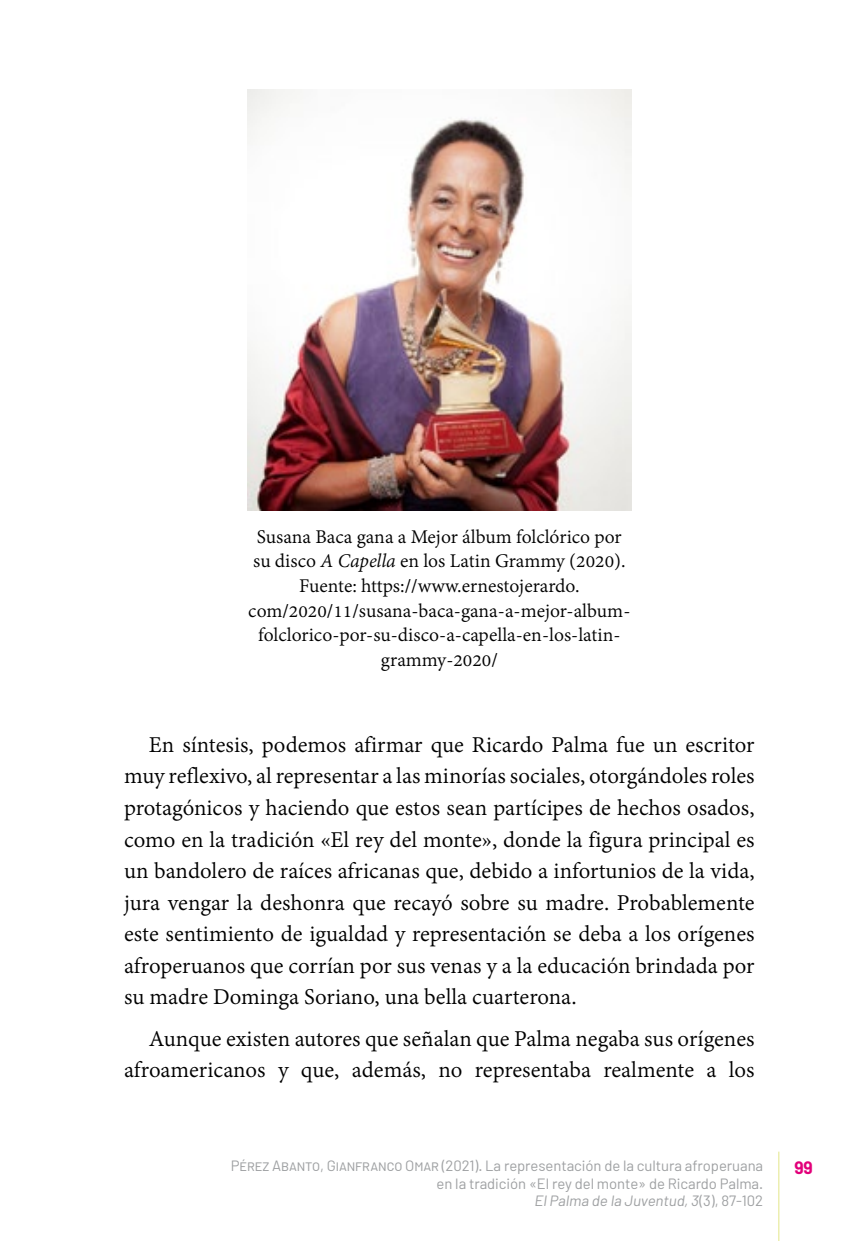
<style>
.page{position:relative;width:844px;height:1241px;background:#fff}
.page>*{position:absolute;margin:0;border:0;box-sizing:border-box;transform-origin:0 0}
.t1{font:24.5px/31.5px "Adobe Devanagari";color:#000;text-align:justify}
.t2{font:21px/24.5px "Adobe Devanagari";color:#000;text-align:center}
.t3{font:700 17.5px "Barlow";color:#e2007a}
.t4{font:14.88px/17.5px "Barlow";letter-spacing:-.005em;color:#9ea0a2;text-align:right}
.s1{font-style:italic}
</style>
<div class="page">
<hr style="left:778px;top:1151px;width:1px;height:89px;background:#eaeca5">
<img style="left:247px;top:89px;width:384px;height:421px">
<p class="t2" style="left:248px;top:526px;width:383px">Susana Baca gana a Mejor álbum folclórico por su disco <span class="s1">A Capella</span> en los Latin Grammy (2020).<br>Fuente: https://www.ernestojerardo. com/2020/11/susana-baca-gana-a-mejor-album&shy;folclorico-por-su-disco-a-capella-en-los-latin&shy;grammy-2020/</p>
<p class="t1" style="left:124px;top:730px;width:632px;text-indent:25px">En síntesis, podemos afirmar que Ricardo Palma fue un escritor muy reflexivo, al representar a las minorías sociales, otorgándoles roles protagónicos y haciendo que estos sean partícipes de hechos osados, como en la tradición «El rey del monte», donde la figura principal es un bandolero de raíces africanas que, debido a infortunios de la vida, jura vengar la deshonra que recayó sobre su madre. Probablemente este sentimiento de igualdad y representación se deba a los orígenes afroperuanos que corrían por sus venas y a la educación brindada por su madre Dominga Soriano, una bella cuarterona.</p>
<p class="t1" style="left:124px;top:1024px;width:632px;text-align:right">Aunque existen autores que señalan que Palma negaba sus orígenes afroamericanos y que, además, no representaba realmente a los</p>
<p class="t4" style="left:231px;top:1156px;width:533px">Pérez Abanto, Gianfranco Omar (2021). La representación de la cultura afroperuana</p>
<p class="t3" style="left:794px;top:1154px;width:20px">99</p>
<p class="t4" style="left:436px;top:1173px;width:328px">en la tradición «El rey del monte» de Ricardo Palma.<br>ElPalma de la Juventud,3( 3 ), 8 7- 1 0 2</p>
</div>
